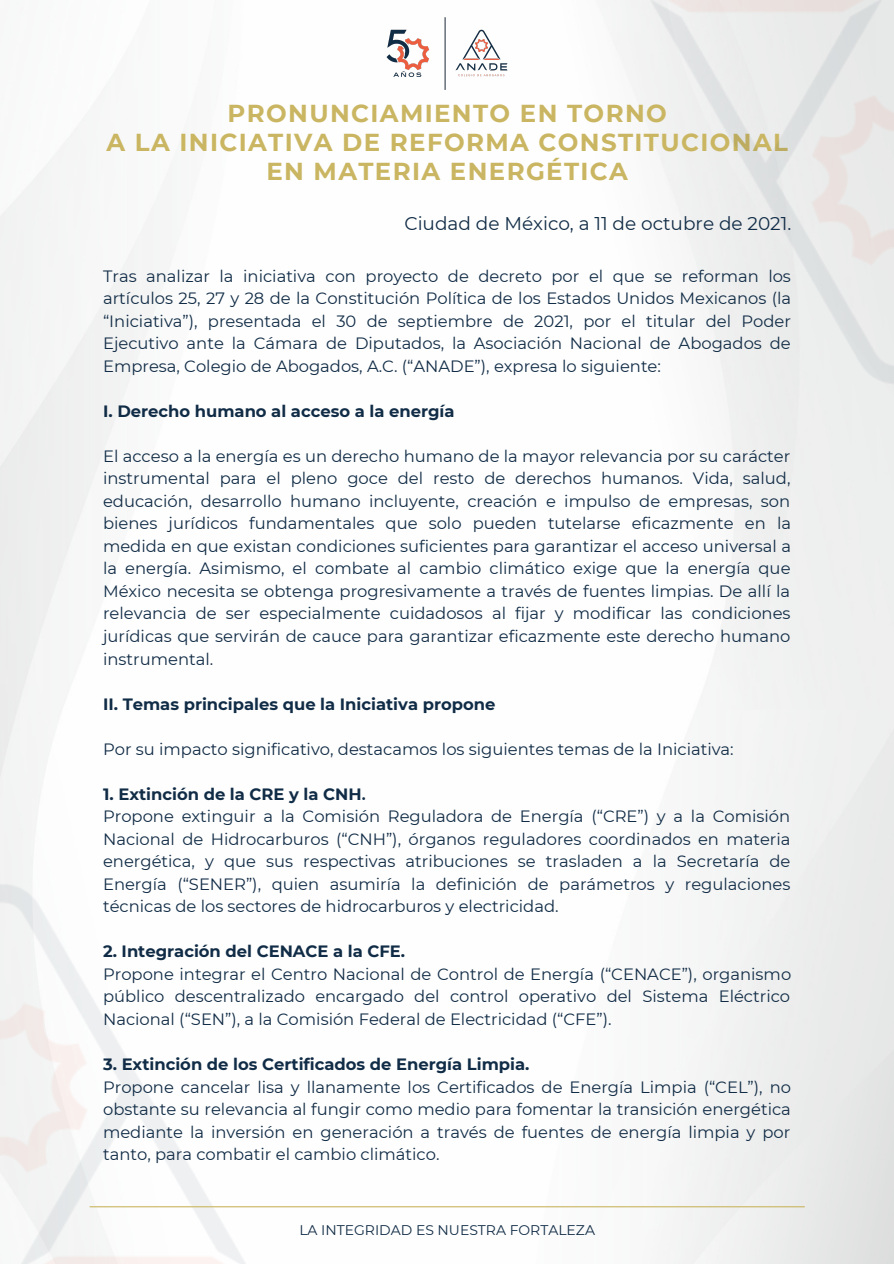
<style>
.page{position:relative;width:894px;height:1264px;background:#fff}
.page>*{position:absolute;margin:0;border:0;box-sizing:border-box;transform-origin:0 0}
.t1{font:700 24.45px "Montserrat";letter-spacing:.055em;color:#cab662}
.t2{font:18.45px "Montserrat";color:#112c46}
.t3{font:16.35px/22.5px "Montserrat";color:#112c46;text-align:justify}
.t4{font:700 16.35px "Montserrat";color:#112c46}
.t5{font:13.95px "Montserrat";color:#112c46}
.s1{font-weight:600}
</style>
<div class="page">
<img style="left:386px;top:17px;width:122px;height:73px">
<hr style="left:90px;top:1206px;width:714px;height:1px;background:#cab662">
<p class="t1" style="left:227px;top:98px;width:440px">PRONUNCIAMIENTO EN TORNO</p>
<p class="t1" style="left:106px;top:127px;width:682px">A LA INICIATIVA DE REFORMA CONSTITUCIONAL</p>
<p class="t1" style="left:266px;top:157px;width:363px">EN MATERIA ENERGÉTICA</p>
<p class="t2" style="left:404px;top:212px;width:388px">Ciudad de México, a 11 de octubre de 2021.</p>
<p class="t3" style="left:103px;top:264px;width:689px">Tras analizar la iniciativa con proyecto de decreto por el que se reforman los artículos 25, 27 y 28 de la Constitución Política de los Estados Unidos Mexicanos (la “Iniciativa”), presentada el 30 de septiembre de 2021, por el titular del Poder Ejecutivo ante la Cámara de Diputados, la Asociación Nacional de Abogados de Empresa, Colegio de Abogados, A.C. (“ANADE”), expresa lo siguiente:</p>
<p class="t4" style="left:103px;top:401px;width:353px">I. Derecho humano al acceso a la energía</p>
<p class="t3" style="left:103px;top:444px;width:689px">El acceso a la energía es un derecho humano de la mayor relevancia por su carácter instrumental para el pleno goce del resto de derechos humanos. Vida, salud, educación, desarrollo humano incluyente, creación e impulso de empresas, son bienes jurídicos fundamentales que solo pueden tutelarse eficazmente en la medida en que existan condiciones suficientes para garantizar el acceso universal a la energía. Asimismo, el combate al cambio climático exige que la energía que México necesita se obtenga progresivamente a través de fuentes limpias. De allí la relevancia de ser especialmente cuidadosos al fijar y modificar las condiciones jurídicas que servirán de cauce para garantizar eficazmente este derecho humano instrumental.</p>
<p class="t4" style="left:103px;top:693px;width:394px">II. Temas principales que la Iniciativa propone</p>
<p class="t3" style="left:103px;top:737px;width:632px">Por su impacto significativo, destacamos los siguientes temas de la Iniciativa:</p>
<p class="t4" style="left:103px;top:783px;width:264px">1. Extinción de la CRE y la CNH<span class="s1">.</span></p>
<p class="t3" style="left:103px;top:805px;width:688px">Propone extinguir a la Comisión Reguladora de Energía (“CRE”) y a la Comisión Nacional de Hidrocarburos (“CNH”), órganos reguladores coordinados en materia energética, y que sus respectivas atribuciones se trasladen a la Secretaría de Energía (“SENER”), quien asumiría la definición de parámetros y regulaciones técnicas de los sectores de hidrocarburos y electricidad.</p>
<p class="t4" style="left:103px;top:941px;width:303px">2. Integración del CENACE a la CFE.</p>
<p class="t3" style="left:103px;top:962px;width:689px">Propone integrar el Centro Nacional de Control de Energía (“CENACE”), organismo público descentralizado encargado del control operativo del Sistema Eléctrico Nacional (“SEN”), a la Comisión Federal de Electricidad (“CFE”).</p>
<p class="t4" style="left:103px;top:1054px;width:428px">3. Extinción de los Certificados de Energía Limpia.</p>
<p class="t3" style="left:103px;top:1075px;width:689px">Propone cancelar lisa y llanamente los Certificados de Energía Limpia (“CEL”), no obstante su relevancia al fungir como medio para fomentar la transición energética mediante la inversión en generación a través de fuentes de energía limpia y por tanto, para combatir el cambio climático.</p>
<p class="t5" style="left:299px;top:1221px;width:297px">LA INTEGRIDAD ES NUESTRA FORTALEZA</p>
</div>
